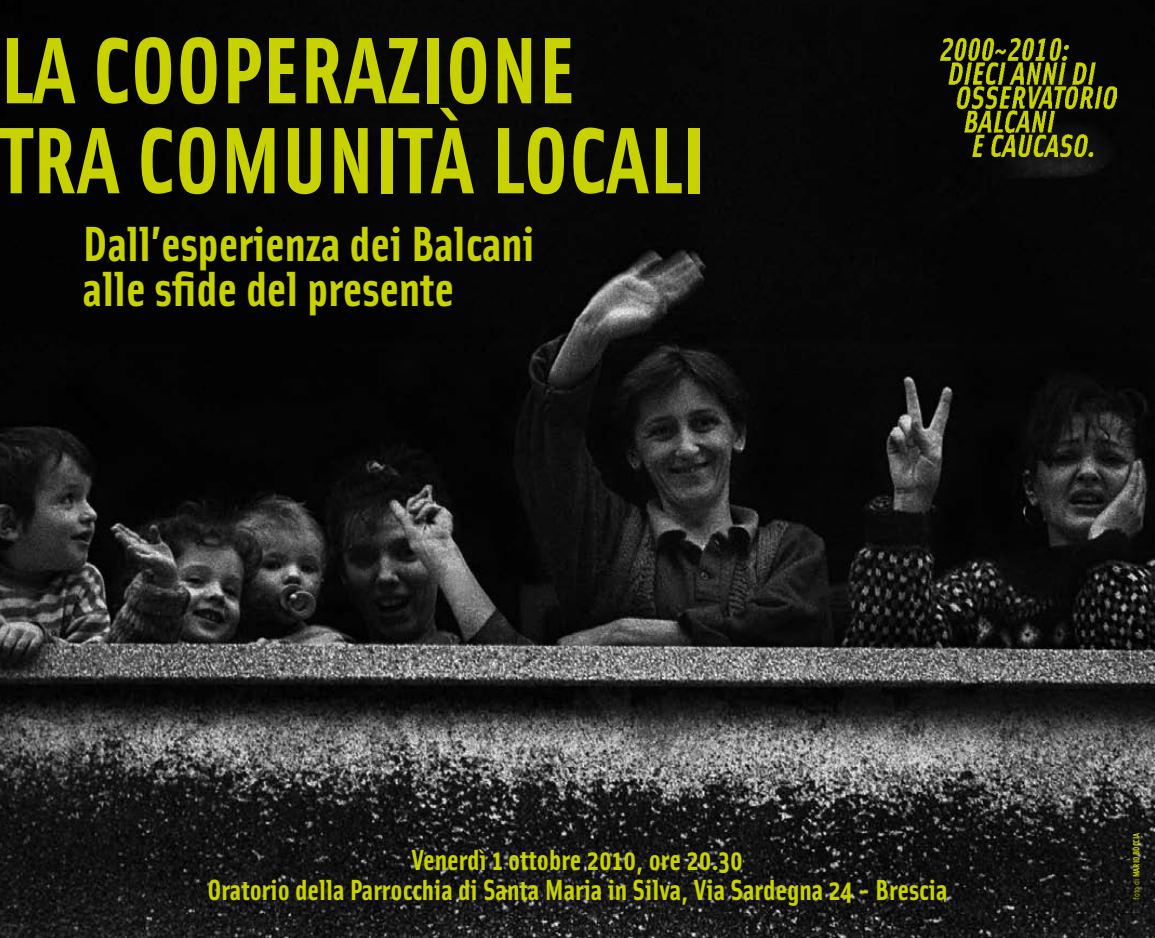
<style>
.page{position:relative;width:1155px;height:938px;background:#fff}
.page>*{position:absolute;margin:0;border:0;box-sizing:border-box;transform-origin:0 0}
.t1{font:700 94.5px/90px "Solex";color:#c8d200}
.t2{font:700 49.5px/45px "Solex";color:#c8d200}
.t3{font:700 29.25px/29.2px "Solex";color:#c8d200;text-align:center}
.t4{font:700 9px "Solex";color:#c8d200}
.s1{font-weight:400}
</style>
<div class="page">
<img style="left:0;top:0;width:1154px;height:938px">
<img style="left:940px;top:38px;width:176px;height:118px">
<h1 class="t1" style="left:0;top:21px;width:708px">La cooperazione tra com unità locali</h1>
<h2 class="t2" style="left:83px;top:219px;width:453px">Dall’esperienza dei Balcani alle sfide del presente</h2>
<p class="t3" style="left:207px;top:844px;width:741px">Venerdì 1 ottobre 2010, ore 20.30<br>Oratorio della Parrocchia di Santa Maria in Silva, Via Sardegna 24 - Brescia</p>
<p class="t4" style="left:1130px;top:899px;width:68px;rotate:-90deg"><span class="s1">foto di</span> MARIO BOCCIA</p>
</div>
